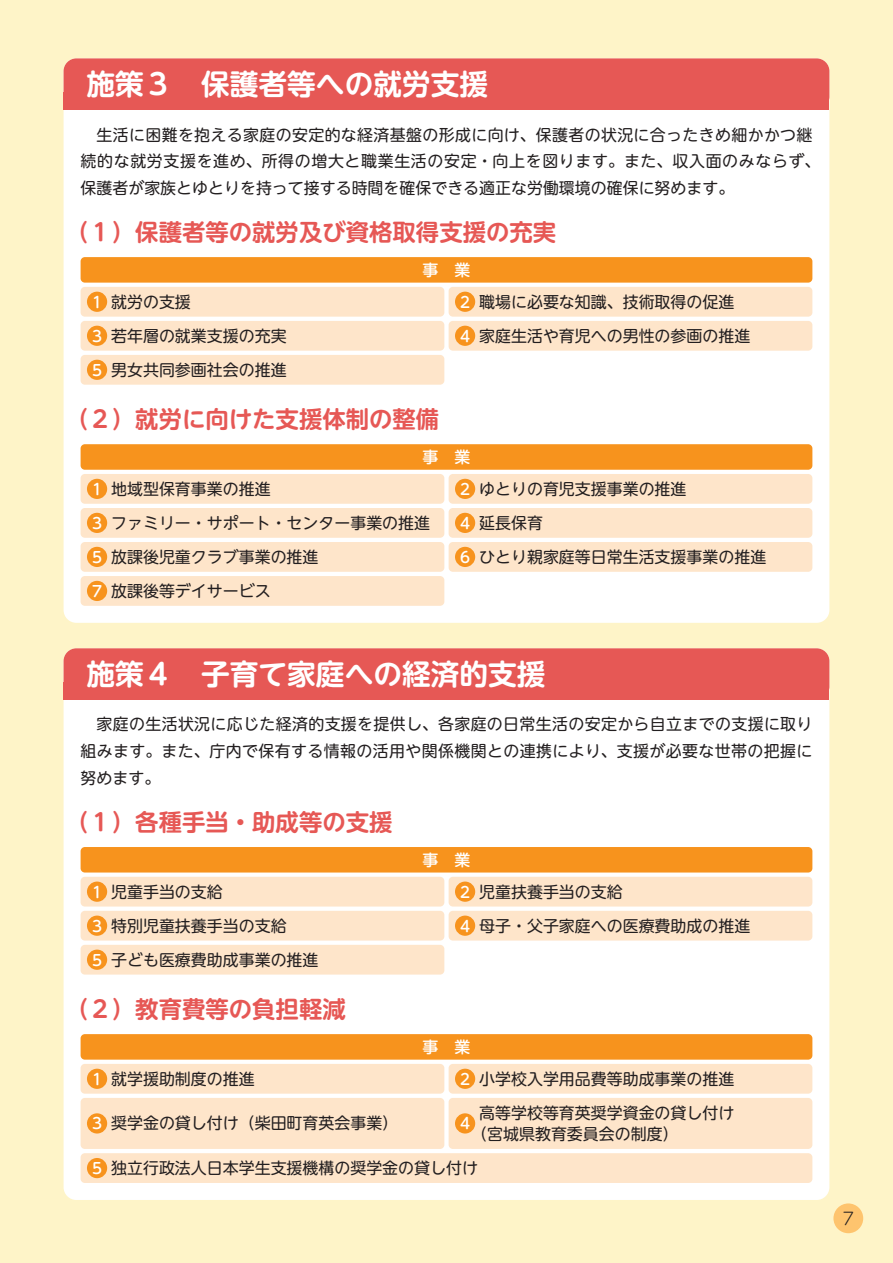
<style>
.page{position:relative;width:893px;height:1263px;background:#fef4c8}
.page>*{position:absolute;margin:0;border:0;box-sizing:border-box;transform-origin:0 0}
.t1{font:700 28.65px "UD Shin M Go Pro De";color:#fff}
.t2{font:700 23.4px "UD Shin M Go Pro De";color:#e65855}
.t3{font:300 16.95px "UD Shin M Go Pro";color:#231f20}
.t4{font:15.9px/26.5px "UD Shin M Go Pro";color:#231f20}
.t5{font:15.9px/26.5px "UD Shin M Go Pro";letter-spacing:.02em;color:#231f20}
.t6{font:500 15.9px "UD Shin M Go Pro";color:#fff}
.t7{font:500 15.15px "UD Shin M Go Pro";color:#fff}
.s1{font-weight:500;font-size:15.15px;color:#fff}
</style>
<div class="page">
<div style="left:64px;top:58px;width:765px;height:565px;background:#fff;border-radius:13px"></div>
<div style="left:81px;top:257px;width:731px;height:26px;background:#f7931d;border-radius:4px"></div>
<div style="left:81px;top:444px;width:731px;height:26px;background:#f7931d;border-radius:4px"></div>
<div style="left:81px;top:287px;width:363px;height:30px;background:#fee5ca;border-radius:4px"></div>
<div style="left:87px;top:292px;width:20px;height:20px;background:#f7931d;border-radius:50%"></div>
<div style="left:449px;top:287px;width:363px;height:30px;background:#fee5ca;border-radius:4px"></div>
<div style="left:455px;top:292px;width:20px;height:20px;background:#f7931d;border-radius:50%"></div>
<div style="left:81px;top:321px;width:363px;height:30px;background:#fee5ca;border-radius:4px"></div>
<div style="left:87px;top:326px;width:20px;height:20px;background:#f7931d;border-radius:50%"></div>
<div style="left:449px;top:321px;width:363px;height:30px;background:#fee5ca;border-radius:4px"></div>
<div style="left:455px;top:326px;width:20px;height:20px;background:#f7931d;border-radius:50%"></div>
<div style="left:81px;top:355px;width:363px;height:30px;background:#fee5ca;border-radius:4px"></div>
<div style="left:87px;top:360px;width:20px;height:20px;background:#f7931d;border-radius:50%"></div>
<div style="left:81px;top:474px;width:363px;height:30px;background:#fee5ca;border-radius:4px"></div>
<div style="left:87px;top:479px;width:20px;height:20px;background:#f7931d;border-radius:50%"></div>
<div style="left:449px;top:474px;width:363px;height:30px;background:#fee5ca;border-radius:4px"></div>
<div style="left:455px;top:479px;width:20px;height:20px;background:#f7931d;border-radius:50%"></div>
<div style="left:81px;top:508px;width:363px;height:30px;background:#fee5ca;border-radius:4px"></div>
<div style="left:87px;top:513px;width:20px;height:20px;background:#f7931d;border-radius:50%"></div>
<div style="left:449px;top:508px;width:363px;height:30px;background:#fee5ca;border-radius:4px"></div>
<div style="left:455px;top:513px;width:20px;height:20px;background:#f7931d;border-radius:50%"></div>
<div style="left:81px;top:542px;width:363px;height:30px;background:#fee5ca;border-radius:4px"></div>
<div style="left:87px;top:547px;width:20px;height:20px;background:#f7931d;border-radius:50%"></div>
<div style="left:81px;top:576px;width:363px;height:30px;background:#fee5ca;border-radius:4px"></div>
<div style="left:87px;top:581px;width:20px;height:20px;background:#f7931d;border-radius:50%"></div>
<div style="left:449px;top:542px;width:363px;height:30px;background:#fee5ca;border-radius:4px"></div>
<div style="left:455px;top:547px;width:20px;height:20px;background:#f7931d;border-radius:50%"></div>
<div style="left:64px;top:58px;width:765px;height:51px;background:#e65855;border-radius:13px"></div>
<div style="left:64px;top:92px;width:765px;height:17px;background:#e65855"></div>
<div style="left:64px;top:648px;width:765px;height:552px;background:#fff;border-radius:13px"></div>
<div style="left:81px;top:847px;width:731px;height:25px;background:#f7931d;border-radius:4px"></div>
<div style="left:81px;top:1034px;width:731px;height:26px;background:#f7931d;border-radius:4px"></div>
<div style="left:64px;top:648px;width:765px;height:51px;background:#e65855;border-radius:13px"></div>
<div style="left:64px;top:682px;width:765px;height:17px;background:#e65855"></div>
<div style="left:81px;top:877px;width:363px;height:29px;background:#fee5ca;border-radius:4px"></div>
<div style="left:87px;top:881px;width:20px;height:21px;background:#f7931d;border-radius:50%"></div>
<div style="left:449px;top:877px;width:363px;height:29px;background:#fee5ca;border-radius:4px"></div>
<div style="left:455px;top:881px;width:20px;height:21px;background:#f7931d;border-radius:50%"></div>
<div style="left:81px;top:911px;width:363px;height:29px;background:#fee5ca;border-radius:4px"></div>
<div style="left:87px;top:915px;width:20px;height:21px;background:#f7931d;border-radius:50%"></div>
<div style="left:449px;top:911px;width:363px;height:29px;background:#fee5ca;border-radius:4px"></div>
<div style="left:455px;top:915px;width:20px;height:21px;background:#f7931d;border-radius:50%"></div>
<div style="left:81px;top:945px;width:363px;height:29px;background:#fee5ca;border-radius:4px"></div>
<div style="left:87px;top:949px;width:20px;height:21px;background:#f7931d;border-radius:50%"></div>
<div style="left:81px;top:1064px;width:363px;height:30px;background:#fee5ca;border-radius:4px"></div>
<div style="left:87px;top:1069px;width:20px;height:20px;background:#f7931d;border-radius:50%"></div>
<div style="left:449px;top:1064px;width:363px;height:30px;background:#fee5ca;border-radius:4px"></div>
<div style="left:455px;top:1069px;width:20px;height:20px;background:#f7931d;border-radius:50%"></div>
<div style="left:81px;top:1098px;width:363px;height:51px;background:#fee5ca;border-radius:4px"></div>
<div style="left:87px;top:1113px;width:20px;height:20px;background:#f7931d;border-radius:50%"></div>
<div style="left:449px;top:1098px;width:363px;height:51px;background:#fee5ca;border-radius:4px"></div>
<div style="left:455px;top:1113px;width:20px;height:20px;background:#f7931d;border-radius:50%"></div>
<div style="left:81px;top:1153px;width:731px;height:30px;background:#fee5ca;border-radius:4px"></div>
<div style="left:87px;top:1158px;width:20px;height:20px;background:#f7931d;border-radius:50%"></div>
<div style="left:833px;top:1203px;width:30px;height:30px;background:#fec46e;border-radius:50%"></div>
<h1 class="t1" style="left:86px;top:61px;width:403px">施策３　保護者等への就労支援</h1>
<p class="t5" style="left:81px;top:120px;width:741px;text-indent:16px">生活に困難を抱える家庭の安定的な経済基盤の形成に向け、保護者の状況に合ったきめ細かかつ継続的な就労支援を進め、所得の増大と職業生活の安定・向上を図ります。また、収入面のみならず、保護者が家族とゆとりを持って接する時間を確保できる適正な労働環境の確保に努めます。</p>
<h2 class="t2" style="left:65px;top:213px;width:493px">（１）保護者等の就労及び資格取得支援の充実</h2>
<p class="t6" style="left:423px;top:257px;width:49px">事　業</p>
<p class="t4" style="left:92px;top:288px;width:100px"><span class="s1">1</span> 就労の支援</p>
<p class="t4" style="left:460px;top:288px;width:276px"><span class="s1">2</span> 職場に必要な知識、技術取得の促進</p>
<p class="t4" style="left:92px;top:322px;width:196px"><span class="s1">3</span> 若年層の就業支援の充実</p>
<p class="t4" style="left:460px;top:322px;width:292px"><span class="s1">4</span> 家庭生活や育児への男性の参画の推進</p>
<p class="t4" style="left:92px;top:356px;width:196px"><span class="s1">5</span> 男女共同参画社会の推進</p>
<h2 class="t2" style="left:65px;top:400px;width:376px">（２）就労に向けた支援体制の整備</h2>
<p class="t6" style="left:423px;top:444px;width:49px">事　業</p>
<p class="t4" style="left:92px;top:475px;width:180px"><span class="s1">1</span> 地域型保育事業の推進</p>
<p class="t4" style="left:460px;top:475px;width:228px"><span class="s1">2</span> ゆとりの育児支援事業の推進</p>
<p class="t4" style="left:92px;top:509px;width:340px"><span class="s1">3</span> ファミリー・サポート・センター事業の推進</p>
<p class="t4" style="left:460px;top:509px;width:84px"><span class="s1">4</span> 延長保育</p>
<p class="t4" style="left:92px;top:539px;width:228px;line-height:34px"><span class="s1">5</span> 放課後児童クラブ事業の推進<br><span class="s1">7</span> 放課後等デイサービス</p>
<p class="t4" style="left:460px;top:543px;width:308px"><span class="s1">6</span> ひとり親家庭等日常生活支援事業の推進</p>
<h1 class="t1" style="left:86px;top:651px;width:461px">施策４　子育て家庭への経済的支援</h1>
<p class="t4" style="left:81px;top:710px;width:733px;text-align:justify;text-indent:16px">家庭の生活状況に応じた経済的支援を提供し、各家庭の日常生活の安定から自立までの支援に取り組みます。また、庁内で保有する情報の活用や関係機関との連携により、支援が必要な世帯の把握に努めます。</p>
<h2 class="t2" style="left:65px;top:803px;width:329px">（１）各種手当・助成等の支援</h2>
<p class="t6" style="left:423px;top:847px;width:49px">事　業</p>
<p class="t4" style="left:92px;top:877px;width:132px"><span class="s1">1</span> 児童手当の支給</p>
<p class="t4" style="left:460px;top:877px;width:164px"><span class="s1">2</span> 児童扶養手当の支給</p>
<p class="t4" style="left:92px;top:912px;width:196px"><span class="s1">3</span> 特別児童扶養手当の支給</p>
<p class="t4" style="left:460px;top:912px;width:292px"><span class="s1">4</span> 母子・父子家庭への医療費助成の推進</p>
<p class="t4" style="left:92px;top:946px;width:228px"><span class="s1">5</span> 子ども医療費助成事業の推進</p>
<h2 class="t2" style="left:65px;top:990px;width:282px">（２）教育費等の負担軽減</h2>
<p class="t6" style="left:423px;top:1034px;width:49px">事　業</p>
<p class="t4" style="left:92px;top:1065px;width:164px"><span class="s1">1</span> 就学援助制度の推進</p>
<p class="t4" style="left:460px;top:1065px;width:276px"><span class="s1">2</span> 小学校入学用品費等助成事業の推進</p>
<p class="t4" style="left:92px;top:1109px;width:308px"><span class="s1">3</span> 奨学金の貸し付け（柴田町育英会事業）</p>
<p class="t4" style="left:471px;top:1101px;width:265px;line-height:21.3px;text-indent:8px">高等学校等育英奨学資金の貸し付け（宮城県教育委員会の制度）</p>
<p class="t7" style="left:460px;top:1111px;width:11px">4</p>
<p class="t4" style="left:92px;top:1154px;width:387px"><span class="s1">5</span> 独立行政法人日本学生支援機構の奨学金の貸し付け</p>
<p class="t3" style="left:843px;top:1205px;width:13px">7</p>
</div>
